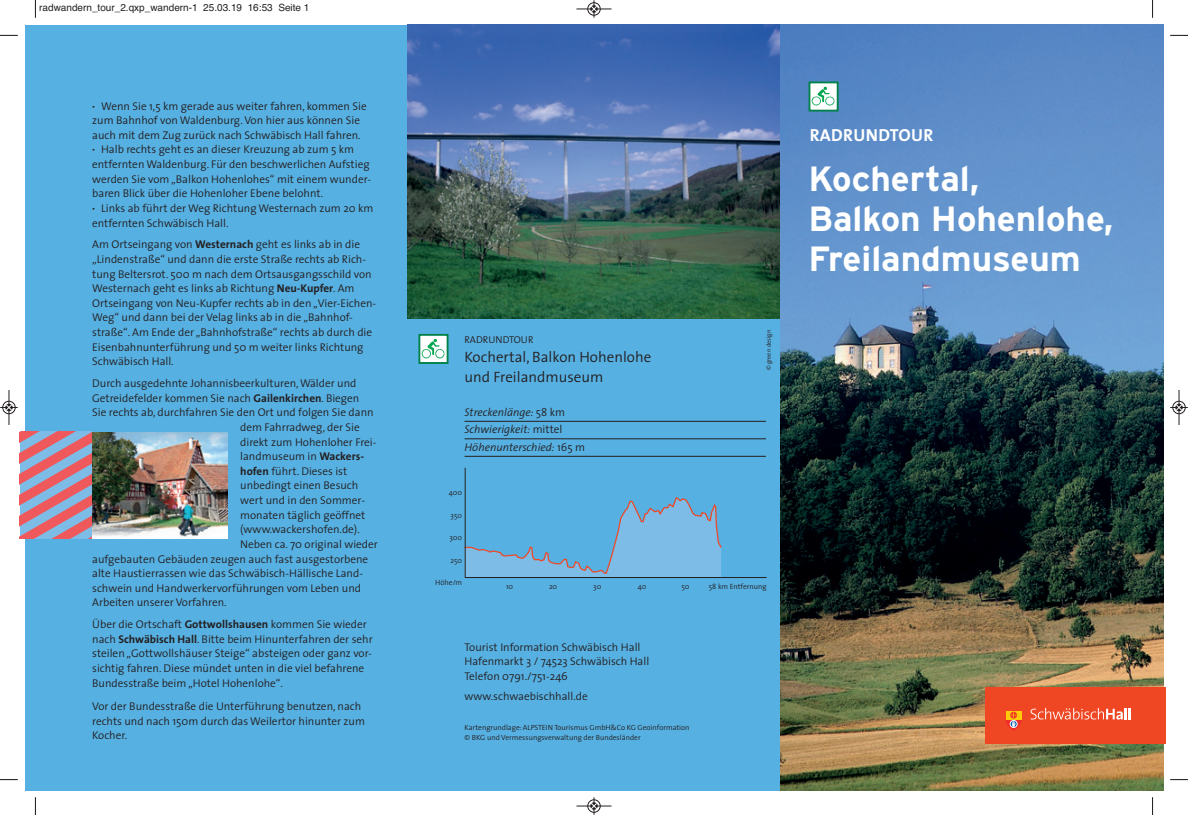
<style>
.page{position:relative;width:1188px;height:815px;background:#fff}
.page>*{position:absolute;margin:0;border:0;box-sizing:border-box;transform-origin:0 0}
.t1{font:700 35px/40px "Interstate";color:#fff}
.t2{font:700 17.5px "The Sans";letter-spacing:.015em;color:#fff}
.t3{font:300 15px/19.5px "The Sans";color:#231f20}
.t4{font:300 11.25px/14.6px "The Sans";color:#231f20}
.t5{font:italic 300 11.25px/17.5px "The Sans";color:#231f20}
.t6{font:10px "Helvetica";color:#231f20}
.t7{font:300 10px "The Sans";color:#231f20}
.t8{font:300 7.5px/9.8px "The Sans";color:#231f20}
.t9{font:300 6.25px "The Sans";color:#231f20}
.s1{font-weight:700}
.s2{font-style:normal}
</style>
<div class="page">
<div style="left:25px;top:25px;width:755px;height:765px;background:#57b0e2"></div>
<img style="left:407px;top:24px;width:373px;height:295px">
<img style="left:780px;top:25px;width:382px;height:765px">
<img style="left:92px;top:432px;width:136px;height:107px">
<hr style="left:464px;top:421px;width:301px;height:1px;background:#231f20">
<hr style="left:464px;top:438px;width:301px;height:1px;background:#231f20">
<hr style="left:464px;top:456px;width:301px;height:1px;background:#231f20">
<div style="left:420px;top:336px;width:26px;height:26px;background:#fff"></div>
<img style="left:421px;top:339px;width:23px;height:20px">
<div style="left:418px;top:334px;width:30px;height:30px;border:2px solid #018249"></div>
<svg style="left:465px;top:496px;width:257px;height:81px"></svg>
<hr style="left:465px;top:577px;width:301px;height:1px;background:#231f20">
<hr style="left:464px;top:468px;width:1px;height:110px;background:#231f20">
<svg style="left:20px;top:432px;width:72px;height:107px;background:#b7899e"></svg>
<div style="left:985px;top:687px;width:180px;height:57px;background:#ef4724"></div>
<svg style="left:1030px;top:708px;width:100px;height:12px"></svg>
<svg style="left:1006px;top:711px;width:15px;height:1px"></svg>
<svg style="left:1006px;top:712px;width:15px;height:19px"></svg>
<div style="left:810px;top:83px;width:26px;height:27px;background:#fff"></div>
<img style="left:811px;top:86px;width:23px;height:20px">
<div style="left:808px;top:81px;width:30px;height:31px;border:2px solid #018249"></div>
<svg style="left:35px;top:0;width:1px;height:18px"></svg>
<svg style="left:0;top:35px;width:18px;height:1px"></svg>
<svg style="left:1170px;top:35px;width:17px;height:1px"></svg>
<svg style="left:35px;top:797px;width:1px;height:18px"></svg>
<svg style="left:0;top:779px;width:18px;height:1px"></svg>
<svg style="left:1170px;top:779px;width:17px;height:1px"></svg>
<div style="left:587px;top:2px;width:13px;height:14px;border:1px solid #fff;border-radius:50%"></div>
<hr style="left:576px;top:9px;width:35px;height:1px;background:#231f20">
<div style="left:587px;top:3px;width:13px;height:12px;border:1px solid #231f20;border-radius:50%"></div>
<svg style="left:590px;top:0;width:7px;height:18px"></svg>
<div style="left:587px;top:799px;width:13px;height:14px;border:1px solid #fff;border-radius:50%"></div>
<hr style="left:576px;top:806px;width:35px;height:1px;background:#231f20">
<div style="left:587px;top:800px;width:13px;height:12px;border:1px solid #231f20;border-radius:50%"></div>
<svg style="left:590px;top:797px;width:7px;height:18px"></svg>
<div style="left:2px;top:401px;width:14px;height:13px;border:1px solid #fff;border-radius:50%"></div>
<hr style="left:9px;top:390px;width:1px;height:35px;background:#231f20">
<div style="left:3px;top:401px;width:12px;height:13px;border:1px solid #231f20;border-radius:50%"></div>
<svg style="left:0;top:404px;width:18px;height:7px"></svg>
<div style="left:1171px;top:401px;width:14px;height:13px;border:1px solid #fff;border-radius:50%"></div>
<hr style="left:1178px;top:390px;width:1px;height:35px;background:#231f20">
<div style="left:1172px;top:401px;width:12px;height:13px;border:1px solid #231f20;border-radius:50%"></div>
<svg style="left:1170px;top:404px;width:17px;height:7px"></svg>
<p class="t6" style="left:39px;top:2px;width:272px">radwandern_tour_2.qxp_wandern-1 25.03.19 16:53 Seite 1</p>
<p class="t4" style="left:92px;top:100px;width:283px"><span class="s1">·</span> Wenn Sie 1,5 km gerade aus weiter fahren, kommen Sie zum Bahnhof von Waldenburg. Von hier aus können Sie auch mit dem Zug zurück nach Schwäbisch Hall fahren.<br><span class="s1">·</span> Halb rechts geht es an dieser Kreuzung ab zum 5 km entfernten Waldenburg. Für den beschwerlichen Aufstieg werden Sie vom „Balkon Hohenlohes“ mit einem wunder&shy;baren Blick über die Hohenloher Ebene belohnt.<br><span class="s1">·</span> Links ab führt der Weg Richtung Westernach zum 20 km entfernten Schwäbisch Hall.</p>
<p class="t4" style="left:92px;top:238px;width:285px">Am Ortseingang von <span class="s1">Westernach</span> geht es links ab in die „Lindenstraße“ und dann die erste Straße rechts ab Rich&shy;tung Beltersrot. 500 m nach dem Ortsausgangsschild von Westernach geht es links ab Richtung <span class="s1">Neu-Kupfer</span>. Am Ortseingang von Neu-Kupfer rechts ab in den „Vier-Eichen-Weg“ und dann bei der Velag links ab in die „Bahnhof&shy;straße“. Am Ende der „Bahnhofstraße“ rechts ab durch die Eisenbahnunterführung und 50 m weiter links Richtung Schwäbisch Hall.</p>
<p class="t4" style="left:92px;top:377px;width:266px">Durch ausgedehnte Johannisbeerkulturen, Wälder und</p>
<p class="t4" style="left:92px;top:392px;width:268px">Getreidefelder kommen Sie nach <span class="s1">Gailenkirchen</span>. Biegen</p>
<p class="t4" style="left:92px;top:406px;width:283px">Sie rechts ab, durchfahren Sie den Ort und folgen Sie dann</p>
<p class="t4" style="left:240px;top:421px;width:121px">dem Fahrradweg, der Sie</p>
<p class="t4" style="left:240px;top:435px;width:138px">direkt zum Hohenloher Frei-</p>
<p class="t4" style="left:240px;top:450px;width:125px">landmuseum in <span class="s1">Wackers-</span></p>
<p class="t4" style="left:240px;top:465px;width:108px"><span class="s1">hofen</span> führt. Dieses ist</p>
<p class="t4" style="left:240px;top:479px;width:120px">unbedingt einen Besuch</p>
<p class="t4" style="left:240px;top:494px;width:126px">wert und in den Sommer-</p>
<p class="t4" style="left:240px;top:509px;width:127px">monaten täglich geöffnet</p>
<p class="t4" style="left:240px;top:523px;width:121px">(www.wackershofen.de).</p>
<p class="t4" style="left:240px;top:538px;width:139px">Neben ca. 70 original wieder</p>
<p class="t4" style="left:92px;top:552px;width:277px">aufgebauten Gebäuden zeugen auch fast ausgestorbene</p>
<p class="t4" style="left:92px;top:567px;width:272px">alte Haustierrassen wie das Schwäbisch-Hällische Land-</p>
<p class="t4" style="left:92px;top:582px;width:270px">schwein und Handwerkervorführungen vom Leben und</p>
<p class="t4" style="left:92px;top:596px;width:136px">Arbeiten unserer Vorfahren.</p>
<p class="t4" style="left:92px;top:618px;width:282px">Über die Ortschaft <span class="s1">Gottwollshausen</span> kommen Sie wieder nach <span class="s1">Schwäbisch Hall</span>. Bitte beim Hinunterfahren der sehr steilen „Gottwollshäuser Steige“ absteigen oder ganz vor&shy;sichtig fahren. Diese mündet unten in die viel befahrene Bundesstraße beim „Hotel Hohenlohe“.</p>
<p class="t4" style="left:92px;top:700px;width:274px">Vor der Bundesstraße die Unterführung benutzen, nach rechts und nach 150m durch das Weilertor hinunter zum<br>Kocher.</p>
<p class="t7" style="left:464px;top:336px;width:70px">RADRUNDTOUR</p>
<p class="t3" style="left:464px;top:349px;width:188px">Kochertal, Balkon Hohenlohe und Freilandmuseum</p>
<p class="t5" style="left:464px;top:404px;width:122px">Streckenlänge: <span class="s2">58 km<br></span>Schwierigkeit: <span class="s2">mittel<br></span>Höhenunterschied: <span class="s2">165 m</span></p>
<p class="t9" style="left:765px;top:370px;width:42px;rotate:-90deg">© green design</p>
<p class="t8" style="left:448px;top:489px;width:15px">400</p>
<p class="t8" style="left:450px;top:511px;width:13px">350</p>
<p class="t8" style="left:449px;top:534px;width:14px">300</p>
<p class="t8" style="left:450px;top:556px;width:13px">250</p>
<p class="t8" style="left:435px;top:579px;width:28px">Höhe/m</p>
<p class="t8" style="left:506px;top:582px;width:9px">10</p>
<p class="t8" style="left:549px;top:582px;width:10px">20</p>
<p class="t8" style="left:593px;top:582px;width:10px">30</p>
<p class="t8" style="left:637px;top:582px;width:10px">40</p>
<p class="t8" style="left:681px;top:582px;width:10px">50</p>
<p class="t8" style="left:708px;top:582px;width:59px">58 km Entfernung</p>
<p class="t4" style="left:464px;top:640px;width:186px">Tourist Information Schwäbisch Hall<br>Hafenmarkt 3 / 74523 Schwäbisch Hall<br>Telefon 0791./751-246</p>
<p class="t4" style="left:464px;top:690px;width:125px">www.schwaebischhall.de</p>
<p class="t8" style="left:464px;top:723px;width:226px">Kartengrundlage: ALPSTEIN Tourismus GmbH&amp;Co KG Geoinformation © BKG und Vermessungsverwaltung der Bundesländer</p>
<p class="t2" style="left:809px;top:128px;width:125px">RADRUNDTOUR</p>
<p class="t1" style="left:808px;top:159px;width:306px">Kochertal,<br>Balkon Hohenlohe,<br>Freilandmuseum</p>
</div>
